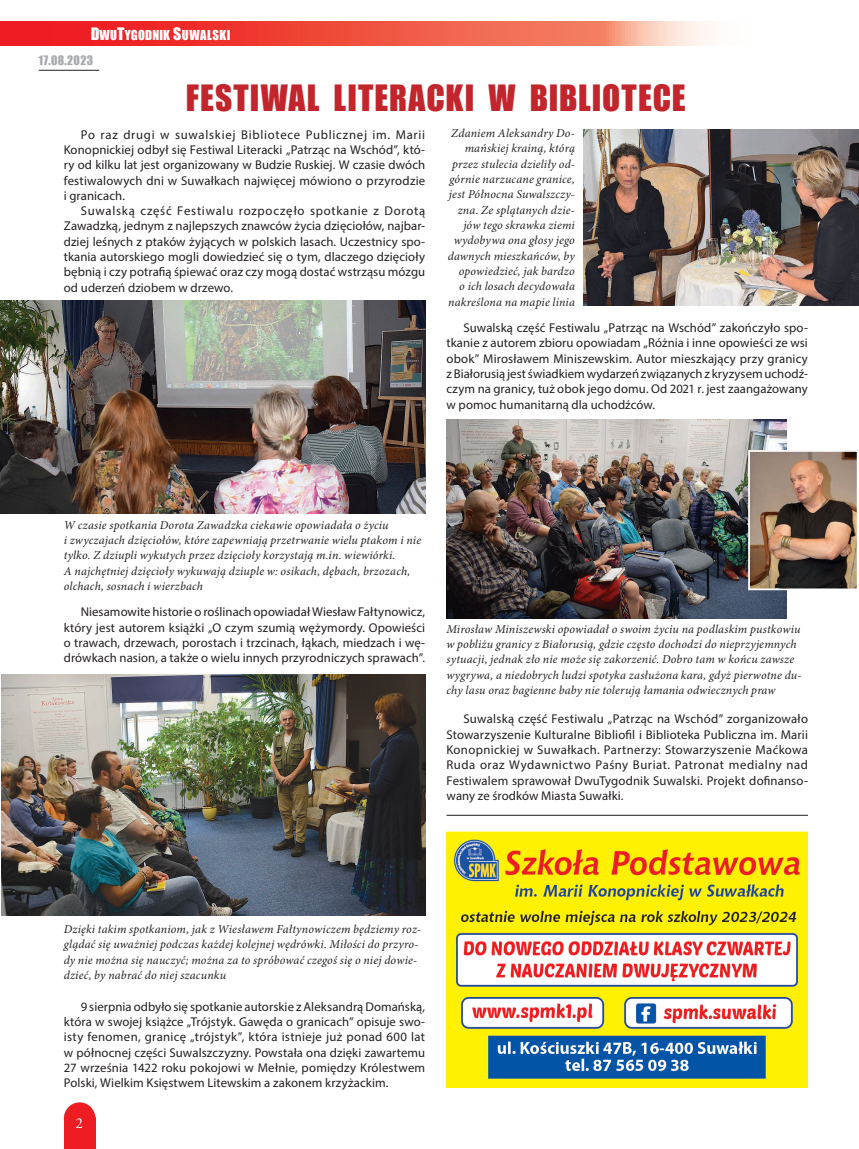
<style>
.page{position:relative;width:859px;height:1149px;background:#fff}
.page>*{position:absolute;margin:0;border:0;box-sizing:border-box;transform-origin:0 0}
.t1{font:33.3px "Impact";letter-spacing:.035em;color:#c2262c}
.t2{font:15px "Adobe Garamond Pro";color:#fff}
.t3{font:12.75px/15.3px "Myriad Pro";letter-spacing:.01em;color:#231f20;text-align:justify}
.t4{font:12.6px "Impact";letter-spacing:.035em;color:#fff}
.t5{font:12.6px "Impact";letter-spacing:.015em;color:#fff}
.t6{font:italic 12px/15.3px "Minion Pro";letter-spacing:.015em;color:#231f20}
.t7{font:12px "Impact";letter-spacing:.03em;color:#a8a9ad}
.s1{font-size:15.75px}
</style>
<div class="page">
<hr style="left:39px;top:70px;width:60px;height:1px;background:#231f20">
<div style="left:64px;top:1101px;width:31px;height:33px;background:#ee1d23;border-radius:50%"></div>
<div style="left:64px;top:1117px;width:31px;height:31px;background:#ee1d23"></div>
<svg style="left:0;top:21px;width:709px;height:24px;background:#f15a4d"></svg>
<img style="left:446px;top:831px;width:362px;height:255px">
<img style="left:1px;top:301px;width:424px;height:212px">
<img style="left:1px;top:674px;width:424px;height:241px">
<img style="left:583px;top:129px;width:275px;height:176px">
<img style="left:446px;top:419px;width:340px;height:199px">
<img style="left:751px;top:453px;width:104px;height:134px">
<div style="left:748px;top:450px;width:110px;height:140px;border:2px solid #fff"></div>
<hr style="left:446px;top:814px;width:362px;height:1px;background:#231f20">
<p class="t5" style="left:130px;top:25px;width:83px">YGODDNIKNIK<span class="s1">SS</span>UWAL</p>
<p class="t4" style="left:91px;top:25px;width:56px"><span class="s1">DD</span>W UW U<span class="s1">TT</span>Y G O</p>
<p class="t4" style="left:187px;top:25px;width:50px">UWALSSKIKI</p>
<p class="t7" style="left:38px;top:51px;width:56px">17.08.2023</p>
<h1 class="t1" style="left:186px;top:72px;width:501px">FESTIWAL LITERACKI W BIBLIOTECE</h1>
<p class="t3" style="left:64px;top:126px;width:363px;text-indent:17px">Po raz drugi w suwalskiej Bibliotece Publicznej im. Marii Konopnickiej odbył się Festiwal Literacki „Patrząc na Wschód”, któ&shy;ry od kilku lat jest organizowany w Budzie Ruskiej. W czasie dwóch festiwalowych dni w Suwałkach najwięcej mówiono o przyrodzie i granicach.</p>
<p class="t3" style="left:64px;top:203px;width:363px;text-indent:17px">Suwalską część Festiwalu rozpoczęło spotkanie z Dorotą Zawadzką, jednym z najlepszych znawców życia dzięciołów, najbar&shy;dziej leśnych z ptaków żyjących w polskich lasach. Uczestnicy spo&shy;tkania autorskiego mogli dowiedzieć się o tym, dlaczego dzięcioły bębnią i czy potrafią śpiewać oraz czy mogą dostać wstrząsu mózgu od uderzeń dziobem w drzewo.</p>
<p class="t6" style="left:448px;top:126px;width:129px;text-align:right">Zdaniem Aleksandry Do&shy;mańskiej krainą, którą przez stulecia dzieliły od&shy;górnie narzucane granice, jest Północna Suwalszczy&shy;zna. Ze splątanych dzie&shy;jów tego skrawka ziemi wydobywa ona głosy jego dawnych mieszkańców, by opowiedzieć, jak bardzo<br>o ich losach decydowała nakreślona na mapie linia</p>
<p class="t3" style="left:446px;top:320px;width:363px;text-indent:17px">Suwalską część Festiwalu „Patrząc na Wschód” zakończyło spo&shy;tkanie z autorem zbioru opowiadam „Różnia i inne opowieści ze wsi obok” Mirosławem Miniszewskim. Autor mieszkający przy granicy z Białorusią jest świadkiem wydarzeń związanych z kryzysem uchodź&shy;czym na granicy, tuż obok jego domu. Od 2021 r. jest zaangażowany w pomoc humanitarną dla uchodźców.</p>
<p class="t6" style="left:64px;top:517px;width:359px">W czasie spotkania Dorota Zawadzka ciekawie opowiadała o życiu<br>i zwyczajach dzięciołów, które zapewniają przetrwanie wielu ptakom i nie tylko. Z dziupli wykutych przez dzięcioły korzystają m.in. wiewiórki.<br>A najchętniej dzięcioły wykuwają dziuple w: osikach, dębach, brzozach, olchach, sosnach i wierzbach</p>
<p class="t3" style="left:64px;top:604px;width:363px;text-indent:17px">Niesamowite historie o roślinach opowiadał Wiesław Fałtynowicz, który jest autorem książki „O czym szumią wężymordy. Opowieści o trawach, drzewach, porostach i trzcinach, łąkach, miedzach i wę&shy;drówkach nasion, a także o wielu innych przyrodniczych sprawach”.</p>
<p class="t6" style="left:446px;top:621px;width:356px">Mirosław Miniszewski opowiadał o swoim życiu na podlaskim pustkowiu w pobliżu granicy z Białorusią, gdzie często dochodzi do nieprzyjemnych sytuacji, jednak zło nie może się zakorzenić. Dobro tam w końcu zawsze wygrywa, a niedobrych ludzi spotyka zasłużona kara, gdyż pierwotne du&shy;chy lasu oraz bagienne baby nie tolerują łamania odwiecznych praw</p>
<p class="t3" style="left:446px;top:711px;width:363px;text-indent:17px">Suwalską część Festiwalu „Patrząc na Wschód” zorganizowało Stowarzyszenie Kulturalne Bibliofil i Biblioteka Publiczna im. Marii Konopnickiej w Suwałkach. Partnerzy: Stowarzyszenie Maćkowa Ruda oraz Wydawnictwo Paśny Buriat. Patronat medialny nad Festiwalem sprawował DwuTygodnik Suwalski. Projekt dofinanso&shy;wany ze środków Miasta Suwałki.</p>
<p class="t6" style="left:64px;top:921px;width:359px">Dzięki takim spotkaniom, jak z Wiesławem Fałtynowiczem będziemy roz&shy;glądać się uważniej podczas każdej kolejnej wędrówki. Miłości do przyro&shy;dy nie można się nauczyć; można za to spróbować czegoś się o niej dowie&shy;dzieć, by nabrać do niej szacunku</p>
<p class="t3" style="left:64px;top:998px;width:363px;text-indent:17px">9 sierpnia odbyło się spotkanie autorskie z Aleksandrą Domańską, która w swojej książce „Trójstyk. Gawęda o granicach” opisuje swo&shy;isty fenomen, granicę „trójstyk”, która istnieje już ponad 600 lat w północnej części Suwalszczyzny. Powstała ona dzięki zawartemu 27 września 1422 roku pokojowi w Mełnie, pomiędzy Królestwem Polski, Wielkim Księstwem Litewskim a zakonem krzyżackim.</p>
<p class="t2" style="left:76px;top:1113px;width:9px">2</p>
</div>
